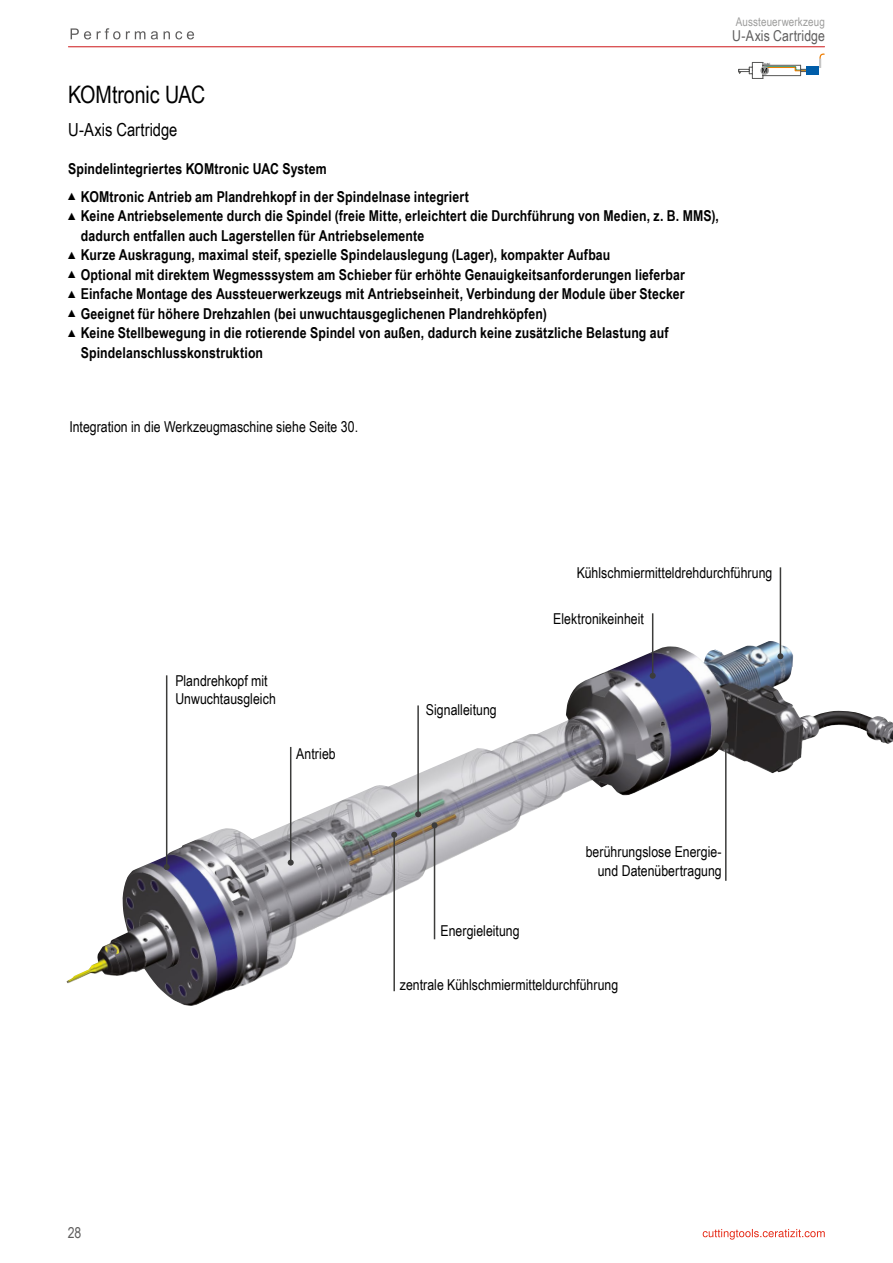
<style>
.page{position:relative;width:893px;height:1263px;background:#fff}
.page>*{position:absolute;margin:0;border:0;box-sizing:border-box;transform-origin:0 0}
.t1{font:24px "Arial Narrow";letter-spacing:-.005em;color:#000}
.t2{font:18px "Arial Narrow";color:#000}
.t3{font:700 15px/19.5px "Arial Narrow";letter-spacing:.01em;color:#000}
.t4{font:15px/18px "Arial Narrow";color:#000}
.t5{font:15px "Arial Narrow";letter-spacing:.005em;color:#5f5e5e}
.t6{font:12px "Arial Narrow";letter-spacing:.01em;color:#9d9d9c}
.s1{font-weight:400;font-size:10.5px}
</style>
<div class="page">
<svg style="left:819px;top:53px;width:6px;height:15px"></svg>
<hr style="left:806px;top:66px;width:12px;height:4px;background:#005da9">
<div style="left:806px;top:70px;width:12px;height:5px;background:#005da9"></div>
<img style="left:66px;top:641px;width:703px;height:365px">
<hr style="left:166px;top:675px;width:1px;height:192px;background:#3c3c3b">
<svg style="left:164px;top:864px;width:6px;height:6px"></svg>
<hr style="left:780px;top:567px;width:1px;height:89px;background:#3c3c3b">
<svg style="left:777px;top:653px;width:6px;height:6px"></svg>
<hr style="left:725px;top:746px;width:2px;height:135px;background:#3c3c3b">
<svg style="left:723px;top:743px;width:6px;height:6px"></svg>
<hr style="left:434px;top:825px;width:1px;height:114px;background:#3c3c3b">
<svg style="left:431px;top:822px;width:6px;height:6px"></svg>
<hr style="left:393px;top:835px;width:2px;height:156px;background:#3c3c3b">
<svg style="left:391px;top:832px;width:6px;height:6px"></svg>
<hr style="left:417px;top:705px;width:2px;height:109px;background:#3c3c3b">
<svg style="left:415px;top:811px;width:6px;height:6px"></svg>
<hr style="left:290px;top:747px;width:1px;height:115px;background:#3c3c3b">
<svg style="left:288px;top:859px;width:6px;height:6px"></svg>
<hr style="left:652px;top:613px;width:1px;height:63px;background:#3c3c3b">
<svg style="left:650px;top:673px;width:6px;height:6px"></svg>
<svg style="left:703px;top:1229px;width:122px;height:10px"></svg>
<hr style="left:68px;top:46px;width:757px;height:1px;background:#cd1719">
<svg style="left:71px;top:28px;width:123px;height:11px"></svg>
<svg style="left:738px;top:62px;width:68px;height:17px"></svg>
<p class="t6" style="left:736px;top:13px;width:91px">Aussteuerwerkzeug</p>
<p class="t5" style="left:732px;top:25px;width:94px">U-Axis Cartridge</p>
<h1 class="t1" style="left:68px;top:77px;width:139px">KOMtronic UAC</h1>
<p class="t2" style="left:68px;top:116px;width:111px">U-Axis Cartridge</p>
<p class="t3" style="left:68px;top:158px;width:260px">Spindelintegriertes KOMtronic UAC System</p>
<p class="t3" style="left:68px;top:186px;width:402px"><span class="s1">▲</span> KOMtronic Antrieb am Plandrehkopf in der Spindelnase integriert</p>
<p class="t3" style="left:81px;top:205px;width:640px;text-indent:-13px"><span class="s1">▲</span> Keine Antriebselemente durch die Spindel (freie Mitte, erleichtert die Durchführung von Medien, z. B. MMS), dadurch entfallen auch Lagerstellen für Antriebselemente</p>
<p class="t3" style="left:68px;top:244px;width:544px"><span class="s1">▲</span> Kurze Auskragung, maximal steif, spezielle Spindelauslegung (Lager), kompakter Aufbau</p>
<p class="t3" style="left:68px;top:264px;width:618px"><span class="s1">▲</span> Optional mit direktem Wegmesssystem am Schieber für erhöhte Genauigkeitsanforderungen lieferbar</p>
<p class="t3" style="left:68px;top:283px;width:618px"><span class="s1">▲</span> Einfache Montage des Aussteuerwerkzeugs mit Antriebseinheit, Verbindung der Module über Stecker</p>
<p class="t3" style="left:68px;top:303px;width:480px"><span class="s1">▲</span> Geeignet für höhere Drehzahlen (bei unwuchtausgeglichenen Plandrehköpfen)</p>
<p class="t3" style="left:81px;top:322px;width:589px;text-indent:-13px"><span class="s1">▲</span> Keine Stellbewegung in die rotierende Spindel von außen, dadurch keine zusätzliche Belastung auf<br>Spindelanschlusskonstruktion</p>
<p class="t4" style="left:69px;top:417px;width:290px">Integration in die Werkzeugmaschine siehe Seite 30.</p>
<p class="t4" style="left:577px;top:563px;width:197px">Kühlschmiermitteldrehdurchführung</p>
<p class="t5" style="left:68px;top:1221px;width:15px">28</p>
<p class="t4" style="left:175px;top:671px;width:102px">Plandrehkopf mit<br>Unwuchtausgleich</p>
<p class="t4" style="left:296px;top:744px;width:41px">Antrieb</p>
<p class="t4" style="left:426px;top:700px;width:72px">Signalleitung</p>
<p class="t4" style="left:553px;top:609px;width:92px">Elektronikeinheit</p>
<p class="t4" style="left:441px;top:921px;width:80px">Energieleitung</p>
<p class="t4" style="left:586px;top:841px;width:138px;line-height:19.5px;text-align:right">berührungslose Energie&shy;und Datenübertragung</p>
<p class="t4" style="left:400px;top:975px;width:220px">zentrale Kühlschmiermitteldurchführung</p>
</div>
